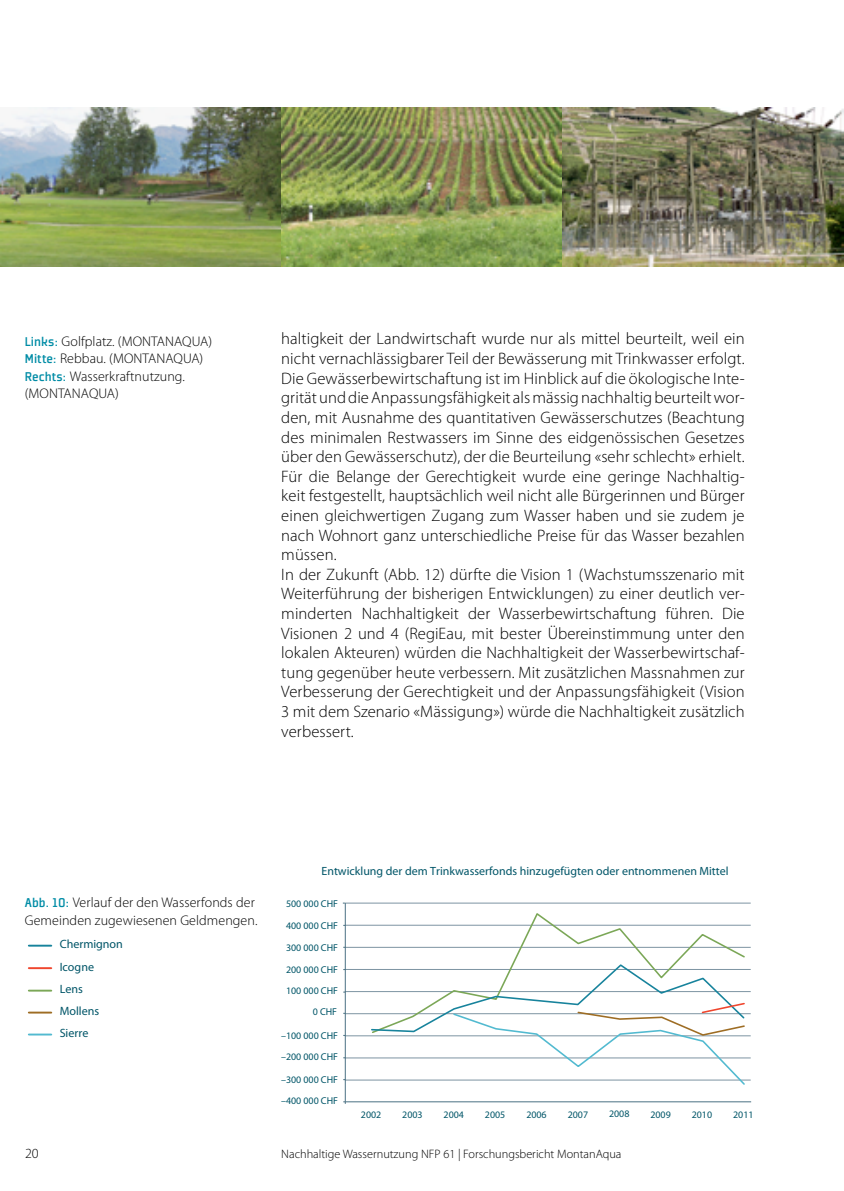
<style>
.page{position:relative;width:844px;height:1191px;background:#fff}
.page>*{position:absolute;margin:0;border:0;box-sizing:border-box;transform-origin:0 0}
.t1{font:300 16.62px/19.6px "Myriad Pro";letter-spacing:.005em;color:#000}
.t2{font:300 14px/17.5px "Myriad Pro";letter-spacing:.005em;color:#000}
.t3{font:300 12.25px "Myriad Pro";color:#000}
.t4{font:12.08px/22.2px "Myriad Pro";color:#005568}
.t5{font:11.9px "Myriad Pro";color:#005568}
.t6{font:9.97px "Myriad Pro";color:#005568}
.s1{font-family:"Plexes Medium Pro";font-weight:400;color:#008ca6}
</style>
<div class="page">
<img style="left:0;top:108px;width:843px;height:158px">
<hr style="left:345px;top:902px;width:405px;height:1px;background:#7d94a2">
<hr style="left:345px;top:925px;width:405px;height:1px;background:#7d94a2">
<hr style="left:345px;top:947px;width:405px;height:1px;background:#7d94a2">
<hr style="left:345px;top:969px;width:405px;height:1px;background:#7d94a2">
<hr style="left:345px;top:991px;width:405px;height:1px;background:#7d94a2">
<hr style="left:345px;top:1013px;width:405px;height:1px;background:#7d94a2">
<hr style="left:345px;top:1035px;width:405px;height:1px;background:#7d94a2">
<hr style="left:345px;top:1057px;width:405px;height:1px;background:#7d94a2">
<hr style="left:345px;top:1079px;width:405px;height:1px;background:#7d94a2">
<hr style="left:345px;top:903px;width:1px;height:198px;background:#4b7183">
<hr style="left:345px;top:1101px;width:406px;height:1px;background:#4b7183">
<svg style="left:370px;top:913px;width:376px;height:50px"></svg>
<svg style="left:370px;top:963px;width:376px;height:122px"></svg>
<hr style="left:29px;top:989px;width:22px;height:2px;background:#7ba757">
<hr style="left:29px;top:1011px;width:22px;height:2px;background:#9e6d24">
<hr style="left:29px;top:1033px;width:22px;height:2px;background:#52bad0">
<hr style="left:29px;top:944px;width:22px;height:2px;background:#17839c">
<hr style="left:29px;top:967px;width:22px;height:2px;background:#ef462e">
<p class="t2" style="left:25px;top:332px;width:189px"><span class="s1">Links:</span> Golfplatz. (MONTANAQUA)<br><span class="s1">Mitte:</span> Rebbau. (MONTANAQUA)<br><span class="s1">Rechts:</span> Wasserkraftnutzung. (MONTANAQUA)</p>
<p class="t1" style="left:281px;top:329px;width:465px">haltigkeit der Landwirtschaft wurde nur als mittel beurteilt, weil ein nicht vernachlässigbarer Teil der Bewässerung mit Trinkwasser erfolgt.<br>Die Gewässerbewirtschaftung ist im Hinblick auf die ökologische Inte&shy;grität und die Anpassungsfähigkeit als mässig nachhaltig beurteilt wor&shy;den, mit Ausnahme des quantitativen Gewässerschutzes (Beachtung des minimalen Restwassers im Sinne des eidgenössischen Gesetzes über den Gewässerschutz), der die Beurteilung «sehr schlecht» erhielt.<br>Für die Belange der Gerechtigkeit wurde eine geringe Nachhaltig&shy;keit festgestellt, hauptsächlich weil nicht alle Bürgerinnen und Bürger einen gleichwertigen Zugang zum Wasser haben und sie zudem je nach Wohnort ganz unterschiedliche Preise für das Wasser bezahlen müssen.<br>In der Zukunft (Abb. 12) dürfte die Vision 1 (Wachstumsszenario mit Weiterführung der bisherigen Entwicklungen) zu einer deutlich ver&shy;minderten Nachhaltigkeit der Wasserbewirtschaftung führen. Die Visionen 2 und 4 (RegiEau, mit bester Übereinstimmung unter den lokalen Akteuren) würden die Nachhaltigkeit der Wasserbewirtschaf&shy;tung gegenüber heute verbessern. Mit zusätzlichen Massnahmen zur Verbesserung der Gerechtigkeit und der Anpassungsfähigkeit (Vision 3 mit dem Szenario «Mässigung») würde die Nachhaltigkeit zusätzlich verbessert.</p>
<p class="t2" style="left:25px;top:894px;width:234px"><span class="s1">Abb. 10:</span> Verlauf der den Wasserfonds der<br>Gemeinden zugewiesenen Geldmengen.</p>
<p class="t4" style="left:60px;top:933px;width:65px">Chermignon<br>Icogne<br>Lens<br>Mollens<br>Sierre</p>
<p class="t5" style="left:321px;top:864px;width:408px">Entwicklung der dem Trinkwasserfonds hinzugefügten oder entnommenen Mittel</p>
<p class="t6" style="left:286px;top:898px;width:53px">500 000 CHF</p>
<p class="t6" style="left:286px;top:919px;width:53px">400 000 CHF</p>
<p class="t6" style="left:286px;top:942px;width:53px">300 000 CHF</p>
<p class="t6" style="left:286px;top:964px;width:53px">200 000 CHF</p>
<p class="t6" style="left:286px;top:985px;width:53px">100 000 CHF</p>
<p class="t6" style="left:313px;top:1006px;width:26px">0 CHF</p>
<p class="t6" style="left:281px;top:1029px;width:58px">–100 000 CHF</p>
<p class="t6" style="left:281px;top:1051px;width:58px">–200 000 CHF</p>
<p class="t6" style="left:281px;top:1074px;width:58px">–300 000 CHF</p>
<p class="t6" style="left:281px;top:1094px;width:58px">–400 000 CHF</p>
<p class="t6" style="left:361px;top:1109px;width:22px">2002</p>
<p class="t6" style="left:402px;top:1109px;width:22px">2003</p>
<p class="t6" style="left:443px;top:1109px;width:22px">2004</p>
<p class="t6" style="left:485px;top:1109px;width:22px">2005</p>
<p class="t6" style="left:526px;top:1109px;width:22px">2006</p>
<p class="t6" style="left:567px;top:1109px;width:22px">2007</p>
<p class="t6" style="left:609px;top:1108px;width:22px">2008</p>
<p class="t6" style="left:650px;top:1109px;width:22px">2009</p>
<p class="t6" style="left:691px;top:1109px;width:22px">2010</p>
<p class="t6" style="left:733px;top:1109px;width:22px">2011</p>
<p class="t2" style="left:25px;top:1145px;width:15px">20</p>
<p class="t3" style="left:281px;top:1147px;width:341px">Nachhaltige Wassernutzung NFP 61 | Forschungsbericht MontanAqua</p>
</div>
